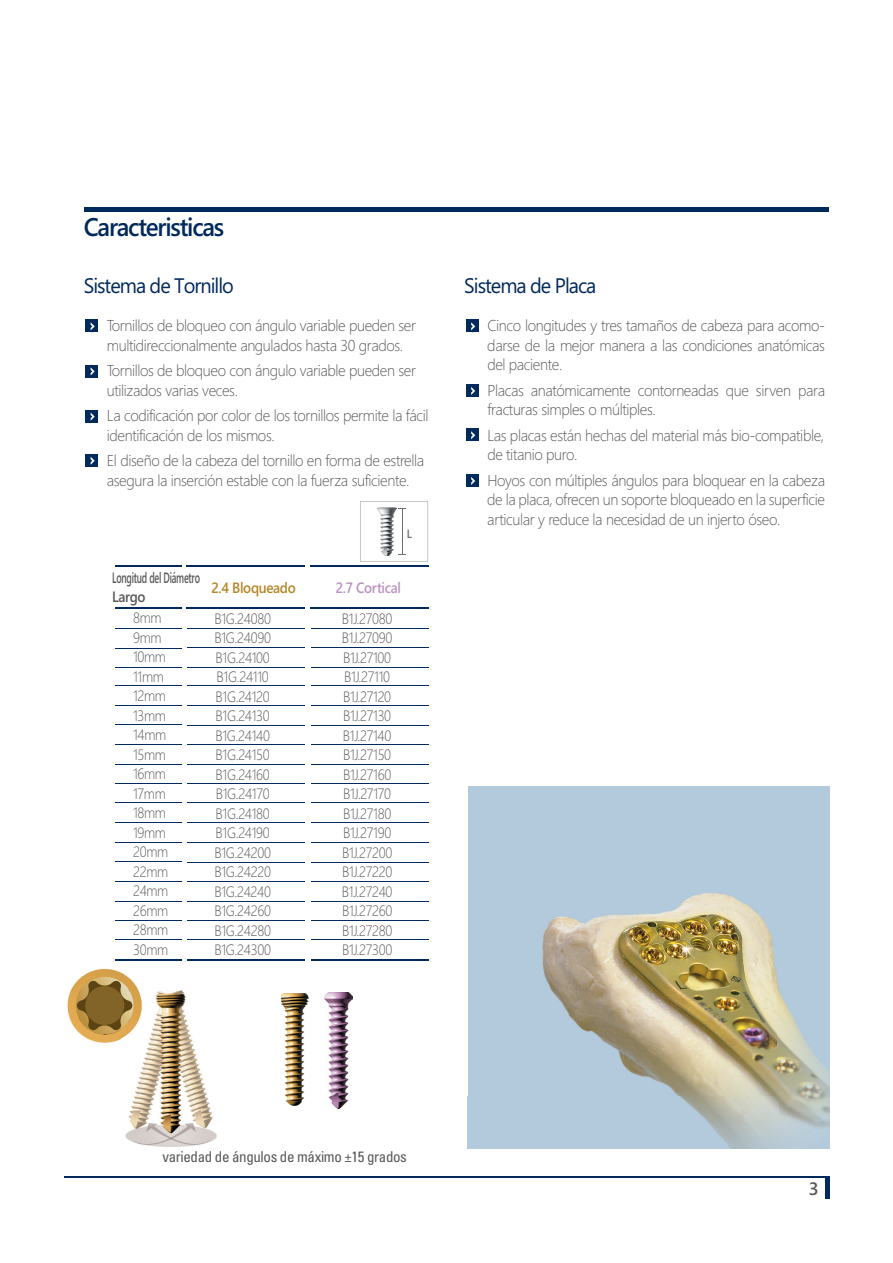
<style>
.page{position:relative;width:893px;height:1263px;background:#fff}
.page>*{position:absolute;margin:0;border:0;box-sizing:border-box;transform-origin:0 0}
.t1{font:600 25.5px "Segoe UI";letter-spacing:-.05em;color:#00295c;scale:.95 1}
.t2{font:21px "Segoe UI";letter-spacing:-.05em;color:#00295c;scale:.95 1}
.t3{font:600 18px "Segoe UI";color:#57585a}
.t4{font:300 15.75px/19.5px "Segoe UI";letter-spacing:-.025em;color:#57585a;scale:.95 1}
.t5{font:300 15px/19.5px "Segoe UI";letter-spacing:-.025em;color:#57585a;scale:.9 1}
.t6{font:15px "Univecon";letter-spacing:-.025em;color:#57585a}
.t7{font:600 15px/19.5px "Segoe UI";letter-spacing:-.025em;color:#57585a;scale:.6 1}
.t8{font:600 15px "Segoe UI";letter-spacing:-.025em;color:#b28729;scale:.9 1}
.t9{font:600 15px "Segoe UI";letter-spacing:-.025em;color:#bc93c3;scale:.9 1}
.t10{font:600 12px "Segoe UI";color:#6c6d70;scale:.9 1}
</style>
<div class="page">
<hr style="left:64px;top:1177px;width:765px;height:1px;background:#00295c">
<hr style="left:825px;top:1177px;width:4px;height:22px;background:#00295c">
<hr style="left:84px;top:208px;width:745px;height:4px;background:#00295c">
<div style="left:86px;top:320px;width:12px;height:12px;background:#00295c"></div>
<svg style="left:91px;top:322px;width:4px;height:8px"></svg>
<div style="left:86px;top:365px;width:12px;height:12px;background:#00295c"></div>
<svg style="left:91px;top:368px;width:4px;height:7px"></svg>
<div style="left:86px;top:410px;width:12px;height:12px;background:#00295c"></div>
<svg style="left:91px;top:413px;width:4px;height:8px"></svg>
<div style="left:86px;top:454px;width:12px;height:12px;background:#00295c"></div>
<svg style="left:91px;top:457px;width:4px;height:8px"></svg>
<div style="left:466px;top:320px;width:13px;height:12px;background:#00295c"></div>
<svg style="left:471px;top:322px;width:4px;height:8px"></svg>
<div style="left:466px;top:384px;width:13px;height:13px;background:#00295c"></div>
<svg style="left:471px;top:387px;width:4px;height:8px"></svg>
<div style="left:466px;top:429px;width:13px;height:12px;background:#00295c"></div>
<svg style="left:471px;top:431px;width:4px;height:8px"></svg>
<div style="left:466px;top:474px;width:13px;height:13px;background:#00295c"></div>
<svg style="left:471px;top:477px;width:4px;height:8px"></svg>
<img style="left:468px;top:786px;width:362px;height:363px">
<img style="left:125px;top:990px;width:92px;height:157px">
<hr style="left:115px;top:667px;width:67px;height:1px;background:#00295c">
<hr style="left:115px;top:802px;width:67px;height:1px;background:#00295c">
<hr style="left:115px;top:565px;width:67px;height:1px;background:#00295c">
<hr style="left:115px;top:607px;width:67px;height:2px;background:#00295c">
<hr style="left:115px;top:628px;width:67px;height:1px;background:#00295c">
<hr style="left:115px;top:648px;width:67px;height:1px;background:#00295c">
<hr style="left:115px;top:685px;width:67px;height:1px;background:#00295c">
<hr style="left:115px;top:705px;width:67px;height:1px;background:#00295c">
<hr style="left:115px;top:724px;width:67px;height:1px;background:#00295c">
<hr style="left:115px;top:744px;width:67px;height:1px;background:#00295c">
<hr style="left:115px;top:764px;width:67px;height:1px;background:#00295c">
<hr style="left:115px;top:783px;width:67px;height:1px;background:#00295c">
<hr style="left:115px;top:939px;width:67px;height:1px;background:#00295c">
<hr style="left:115px;top:822px;width:67px;height:1px;background:#00295c">
<hr style="left:115px;top:842px;width:67px;height:1px;background:#00295c">
<hr style="left:115px;top:861px;width:67px;height:1px;background:#00295c">
<hr style="left:115px;top:881px;width:67px;height:1px;background:#00295c">
<hr style="left:115px;top:901px;width:67px;height:1px;background:#00295c">
<hr style="left:115px;top:920px;width:67px;height:1px;background:#00295c">
<hr style="left:188px;top:628px;width:117px;height:1px;background:#00295c">
<hr style="left:188px;top:647px;width:117px;height:1px;background:#00295c">
<hr style="left:188px;top:667px;width:117px;height:1px;background:#00295c">
<hr style="left:188px;top:744px;width:117px;height:1px;background:#00295c">
<hr style="left:188px;top:764px;width:117px;height:1px;background:#00295c">
<hr style="left:188px;top:783px;width:117px;height:1px;background:#00295c">
<hr style="left:188px;top:685px;width:117px;height:1px;background:#00295c">
<hr style="left:188px;top:705px;width:117px;height:1px;background:#00295c">
<hr style="left:188px;top:725px;width:117px;height:1px;background:#00295c">
<hr style="left:188px;top:802px;width:117px;height:1px;background:#00295c">
<hr style="left:188px;top:881px;width:117px;height:1px;background:#00295c">
<hr style="left:188px;top:901px;width:117px;height:1px;background:#00295c">
<hr style="left:188px;top:920px;width:117px;height:1px;background:#00295c">
<hr style="left:188px;top:822px;width:117px;height:1px;background:#00295c">
<hr style="left:188px;top:842px;width:117px;height:1px;background:#00295c">
<hr style="left:188px;top:862px;width:117px;height:1px;background:#00295c">
<hr style="left:188px;top:939px;width:117px;height:1px;background:#00295c">
<hr style="left:115px;top:959px;width:67px;height:1px;background:#00295c">
<hr style="left:188px;top:959px;width:117px;height:1px;background:#00295c">
<hr style="left:187px;top:607px;width:118px;height:2px;background:#00295c">
<hr style="left:187px;top:565px;width:118px;height:2px;background:#00295c">
<hr style="left:312px;top:628px;width:117px;height:1px;background:#00295c">
<hr style="left:312px;top:647px;width:117px;height:1px;background:#00295c">
<hr style="left:312px;top:667px;width:117px;height:1px;background:#00295c">
<hr style="left:312px;top:744px;width:117px;height:1px;background:#00295c">
<hr style="left:312px;top:764px;width:117px;height:1px;background:#00295c">
<hr style="left:312px;top:783px;width:117px;height:1px;background:#00295c">
<hr style="left:312px;top:685px;width:117px;height:1px;background:#00295c">
<hr style="left:312px;top:705px;width:117px;height:1px;background:#00295c">
<hr style="left:312px;top:725px;width:117px;height:1px;background:#00295c">
<hr style="left:312px;top:802px;width:117px;height:1px;background:#00295c">
<hr style="left:312px;top:881px;width:117px;height:1px;background:#00295c">
<hr style="left:312px;top:901px;width:117px;height:1px;background:#00295c">
<hr style="left:312px;top:920px;width:117px;height:1px;background:#00295c">
<hr style="left:312px;top:822px;width:117px;height:1px;background:#00295c">
<hr style="left:312px;top:842px;width:117px;height:1px;background:#00295c">
<hr style="left:312px;top:862px;width:117px;height:1px;background:#00295c">
<hr style="left:312px;top:939px;width:117px;height:1px;background:#00295c">
<hr style="left:312px;top:959px;width:117px;height:1px;background:#00295c">
<hr style="left:311px;top:607px;width:118px;height:2px;background:#00295c">
<hr style="left:311px;top:565px;width:118px;height:2px;background:#00295c">
<img style="left:67px;top:968px;width:71px;height:75px">
<img style="left:122px;top:988px;width:22px;height:56px">
<svg style="left:76px;top:977px;width:57px;height:57px"></svg>
<svg style="left:77px;top:980px;width:55px;height:51px;background:#ab8a49"></svg>
<div style="left:85px;top:986px;width:39px;height:39px;background:#836428;border-radius:50%"></div>
<img style="left:281px;top:993px;width:28px;height:112px">
<svg style="left:360px;top:501px;width:68px;height:60px"></svg>
<img style="left:324px;top:993px;width:28px;height:115px">
<h1 class="t1" style="left:84px;top:207px;width:149px">Caracteristicas</h1>
<h2 class="t2" style="left:84px;top:269px;width:160px">Sistema de Tornillo</h2>
<p class="t4" style="left:107px;top:315px;width:327px">Tornillos de bloqueo con ángulo variable pueden ser multidireccionalmente angulados hasta 30 grados.</p>
<p class="t4" style="left:107px;top:360px;width:327px">Tornillos de bloqueo con ángulo variable pueden ser utilizados varias veces.</p>
<p class="t4" style="left:107px;top:405px;width:340px">La codificación por color de los tornillos permite la fácil identificación de los mismos.</p>
<p class="t4" style="left:107px;top:450px;width:336px">El diseño de la cabeza del tornillo en forma de estrella asegura la inserción estable con la fuerza suficiente.</p>
<p class="t7" style="left:112px;top:568px;width:148px">Longitud del Diámetro<br>Largo</p>
<p class="t8" style="left:211px;top:576px;width:95px">2.4 Bloqueado</p>
<p class="t5" style="left:214px;top:608px;width:64px">B1G.24080<br>B1G.24090<br>B1G.24100<br>B1G.24110<br>B1G.24120<br>B1G.24130<br>B1G.24140<br>B1G.24150<br>B1G.24160<br>B1G.24170<br>B1G.24180<br>B1G.24190<br>B1G.24200<br>B1G.24220<br>B1G.24240<br>B1G.24260<br>B1G.24280<br>B1G.24300</p>
<p class="t5" style="left:133px;top:607px;width:41px">8mm<br>9mm<br>10mm<br>11mm<br>12mm<br>13mm<br>14mm<br>15mm<br>16mm<br>17mm<br>18mm<br>19mm<br>20mm<br>22mm<br>24mm<br>26mm<br>28mm<br>30mm</p>
<p class="t10" style="left:407px;top:524px;width:7px">L</p>
<p class="t9" style="left:336px;top:576px;width:74px">2.7 Cortical</p>
<p class="t5" style="left:342px;top:608px;width:58px">B1J.27080<br>B1J.27090<br>B1J.27100<br>B1J.27110<br>B1J.27120<br>B1J.27130<br>B1J.27140<br>B1J.27150<br>B1J.27160<br>B1J.27170<br>B1J.27180<br>B1J.27190<br>B1J.27200<br>B1J.27220<br>B1J.27240<br>B1J.27260<br>B1J.27280<br>B1J.27300</p>
<h2 class="t2" style="left:464px;top:269px;width:141px">Sistema de Placa</h2>
<p class="t4" style="left:487px;top:315px;width:357px;text-align:justify">Cinco longitudes y tres tamaños de cabeza para acomo&shy;darse de la mejor manera a las condiciones anatómicas del paciente.</p>
<p class="t4" style="left:487px;top:380px;width:357px">Placas anatómicamente contorneadas que sirven para fracturas simples o múltiples.</p>
<p class="t4" style="left:487px;top:425px;width:356px">Las placas están hechas del material más bio-compatible, de titanio puro.</p>
<p class="t4" style="left:487px;top:470px;width:357px;text-align:justify">Hoyos con múltiples ángulos para bloquear en la cabeza de la placa, ofrecen un soporte bloqueado en la superficie articular y reduce la necesidad de un injerto óseo.</p>
<p class="t6" style="left:162px;top:1147px;width:246px">variedad de ángulos de máximo ±15 grados</p>
<p class="t3" style="left:809px;top:1174px;width:11px">3</p>
</div>
